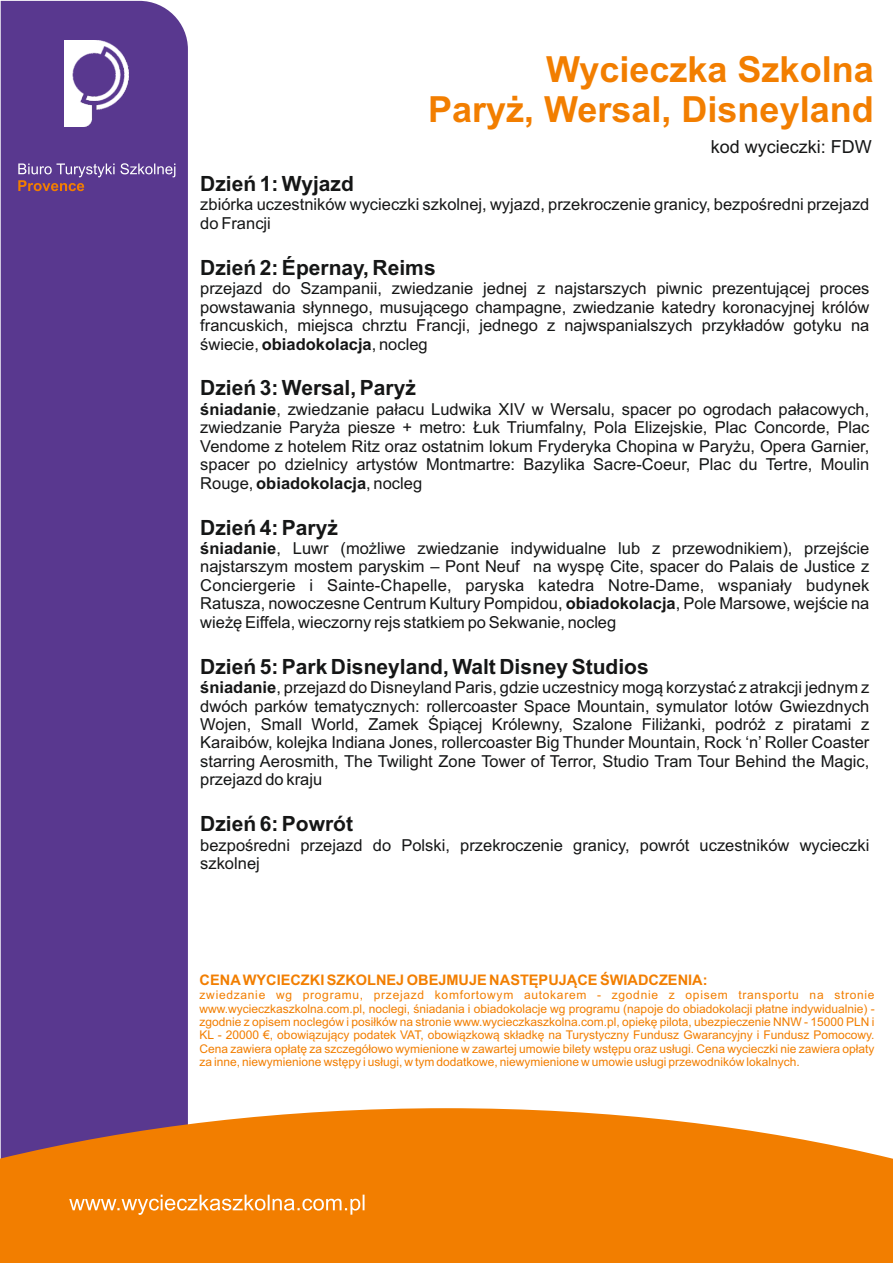
<style>
.page{position:relative;width:893px;height:1263px;background:#fff}
.page>*{position:absolute;margin:0;border:0;box-sizing:border-box;transform-origin:0 0}
.t1{font:700 36px/40.2px "Arial";color:#f27e00;text-align:right}
.t2{font:700 21px "Arial";color:#151616}
.t3{font:18px "Arial";color:#151616}
.t4{font:16.5px/18.5px "Arial";color:#151616;text-align:justify}
.t5{font:700 14.55px "Arial";color:#f27e00}
.t6{font:12px/13.4px "Arial";color:#f27e00;text-align:justify}
.s1{font-weight:700}
</style>
<div class="page">
<div style="left:1px;top:1px;width:187px;height:1107px;background:#59388f"></div>
<svg style="left:0;top:1108px;width:893px;height:155px;background:#eb8317"></svg>
<svg style="left:69px;top:1194px;width:296px;height:21px;background:#f49a37"></svg>
<img style="left:64px;top:41px;width:65px;height:85px">
<svg style="left:18px;top:163px;width:157px;height:28px;background:#755392"></svg>
<h1 class="t1" style="left:428px;top:53px;width:447px">Wycieczka Szkolna<br>Paryż, Wersal, Disneyland</h1>
<p class="t3" style="left:711px;top:140px;width:163px">kod wycieczki: FDW</p>
<p class="t2" style="left:200px;top:176px;width:155px">Dzień 1: Wyjazd</p>
<p class="t4" style="left:200px;top:197px;width:671px">zbiórka uczestników wycieczki szkolnej, wyjazd, przekroczenie granicy, bezpośredni przejazd do Francji</p>
<p class="t2" style="left:200px;top:260px;width:237px">Dzień 2: Épernay, Reims</p>
<p class="t4" style="left:200px;top:281px;width:671px">przejazd do Szampanii, zwiedzanie jednej z najstarszych piwnic prezentującej proces powstawania słynnego, musującego champagne, zwiedzanie katedry koronacyjnej królów francuskich, miejsca chrztu Francji, jednego z najwspanialszych przykładów gotyku na świecie, <span class="s1">obiadokolacja</span>, nocleg</p>
<p class="t2" style="left:200px;top:380px;width:217px">Dzień 3: Wersal, Paryż</p>
<p class="t4" style="left:200px;top:401px;width:671px"><span class="s1">śniadanie</span>, zwiedzanie pałacu Ludwika XIV w Wersalu, spacer po ogrodach pałacowych, zwiedzanie Paryża piesze + metro: Łuk Triumfalny, Pola Elizejskie, Plac Concorde, Plac Vendome z hotelem Ritz oraz ostatnim lokum Fryderyka Chopina w Paryżu, Opera Garnier, spacer po dzielnicy artystów Montmartre: Bazylika Sacre-Coeur, Plac du Tertre, Moulin Rouge, <span class="s1">obiadokolacja</span>, nocleg</p>
<p class="t2" style="left:200px;top:519px;width:139px">Dzień 4: Paryż</p>
<p class="t4" style="left:200px;top:540px;width:671px"><span class="s1">śniadanie</span>, Luwr (możliwe zwiedzanie indywidualne lub z przewodnikiem), przejście najstarszym mostem paryskim – Pont Neuf na wyspę Cite, spacer do Palais de Justice z Conciergerie i Sainte-Chapelle, paryska katedra Notre-Dame, wspaniały budynek Ratusza, nowoczesne Centrum Kultury Pompidou, <span class="s1">obiadokolacja</span>, Pole Marsowe, wejście na wieżę Eiffela, wieczorny rejs statkiem po Sekwanie, nocleg</p>
<p class="t2" style="left:200px;top:658px;width:450px">Dzień 5: Park Disneyland, Walt Disney Studios</p>
<p class="t4" style="left:200px;top:679px;width:671px"><span class="s1">śniadanie</span>, przejazd do Disneyland Paris, gdzie uczestnicy mogą korzystać z atrakcji jednym z dwóch parków tematycznych: rollercoaster Space Mountain, symulator lotów Gwiezdnych Wojen, Small World, Zamek Śpiącej Królewny, Szalone Filiżanki, podróż z piratami z Karaibów, kolejka Indiana Jones, rollercoaster Big Thunder Mountain, Rock ‘n’ Roller Coaster starring Aerosmith, The Twilight Zone Tower of Terror, Studio Tram Tour Behind the Magic, przejazd do kraju</p>
<p class="t2" style="left:200px;top:816px;width:154px">Dzień 6: Powrót</p>
<p class="t4" style="left:200px;top:837px;width:671px">bezpośredni przejazd do Polski, przekroczenie granicy, powrót uczestników wycieczki szkolnej</p>
<p class="t5" style="left:200px;top:975px;width:509px">CENAWYCIECZKI SZKOLNEJ OBEJMUJE NASTĘPUJĄCE ŚWIADCZENIA:</p>
<p class="t6" style="left:200px;top:989px;width:677px">zwiedzanie wg programu, przejazd komfortowym autokarem - zgodnie z opisem transportu na stronie www.wycieczkaszkolna.com.pl, noclegi, śniadania i obiadokolacje wg programu (napoje do obiadokolacji płatne indywidualnie) - zgodnie z opisem noclegów i posiłków na stronie www.wycieczkaszkolna.com.pl, opiekę pilota, ubezpieczenie NNW - 15000 PLN i KL - 20000 €, obowiązujący podatek VAT, obowiązkową składkę na Turystyczny Fundusz Gwarancyjny i Fundusz Pomocowy.<br>Cena zawiera opłatę za szczegółowo wymienione w zawartej umowie bilety wstępu oraz usługi. Cena wycieczki nie zawiera opłaty za inne, niewymienione wstępy i usługi, w tym dodatkowe, niewymienione w umowie usługi przewodników lokalnych.</p>
</div>
